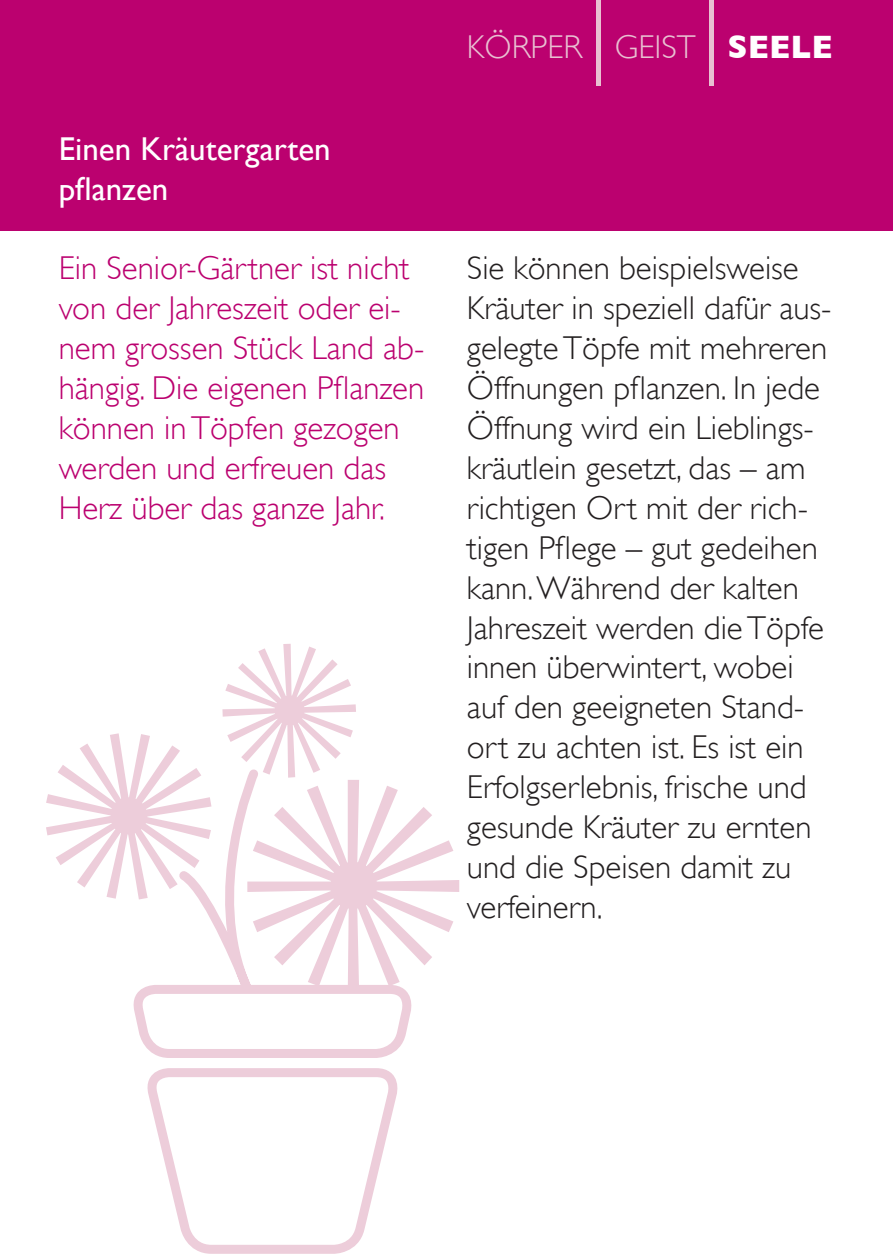
<style>
.page{position:relative;width:893px;height:1259px;background:#fff}
.page>*{position:absolute;margin:0;border:0;box-sizing:border-box;transform-origin:0 0}
.t1{font:120px "Gill Sans";color:#e8c0d1;scale:.5 1}
.t2{font:300 33px/39.9px "Gill Sans";color:#231f20}
.t3{font:300 33px/39.9px "Gill Sans";color:#bb016f}
.t4{font:33px/39.9px "Gill Sans";color:#fff}
.t5{font:300 33px "Gill Sans";color:#e8c0d1}
.t6{font:700 33px "Gill Sans";color:#fff}
</style>
<div class="page">
<div style="left:0;top:0;width:893px;height:230px;background:#bb016f"></div>
<svg style="left:153px;top:1116px;width:239px;height:138px"></svg>
<svg style="left:138px;top:1031px;width:269px;height:85px"></svg>
<svg style="left:46px;top:644px;width:413px;height:387px"></svg>
<p class="t4" style="left:59px;top:128px;width:274px">Einen Kräutergarten pflanzen</p>
<p class="t5" style="left:467px;top:28px;width:117px">KÖRPER</p>
<h1 class="t1" style="left:591px;top:-53px;width:33px">|</h1>
<p class="t5" style="left:615px;top:28px;width:83px">GEIST</p>
<h1 class="t1" style="left:704px;top:-53px;width:33px">|</h1>
<p class="t6" style="left:727px;top:28px;width:107px">SEELE</p>
<p class="t3" style="left:59px;top:248px;width:367px">Ein Senior-Gärtner ist nicht von der Jahreszeit oder ei&shy;nem grossen Stück Land ab&shy;hängig. Die eigenen Pflanzen können in Töpfen gezogen werden und erfreuen das<br>Herz über das ganze Jahr.</p>
<p class="t2" style="left:467px;top:248px;width:366px">Sie können beispielsweise<br>Kräuter in speziell dafür aus&shy;gelegte Töpfe mit mehreren<br>Öffnungen pflanzen. In jede<br>Öffnung wird ein Lieblings&shy;kräutlein gesetzt, das – am richtigen Ort mit der rich&shy;tigen Pflege – gut gedeihen kann. Während der kalten<br>Jahreszeit werden die Töpfe innen überwintert, wobei auf den geeigneten Stand&shy;ort zu achten ist. Es ist ein<br>Erfolgserlebnis, frische und gesunde Kräuter zu ernten und die Speisen damit zu verfeinern.</p>
</div>
